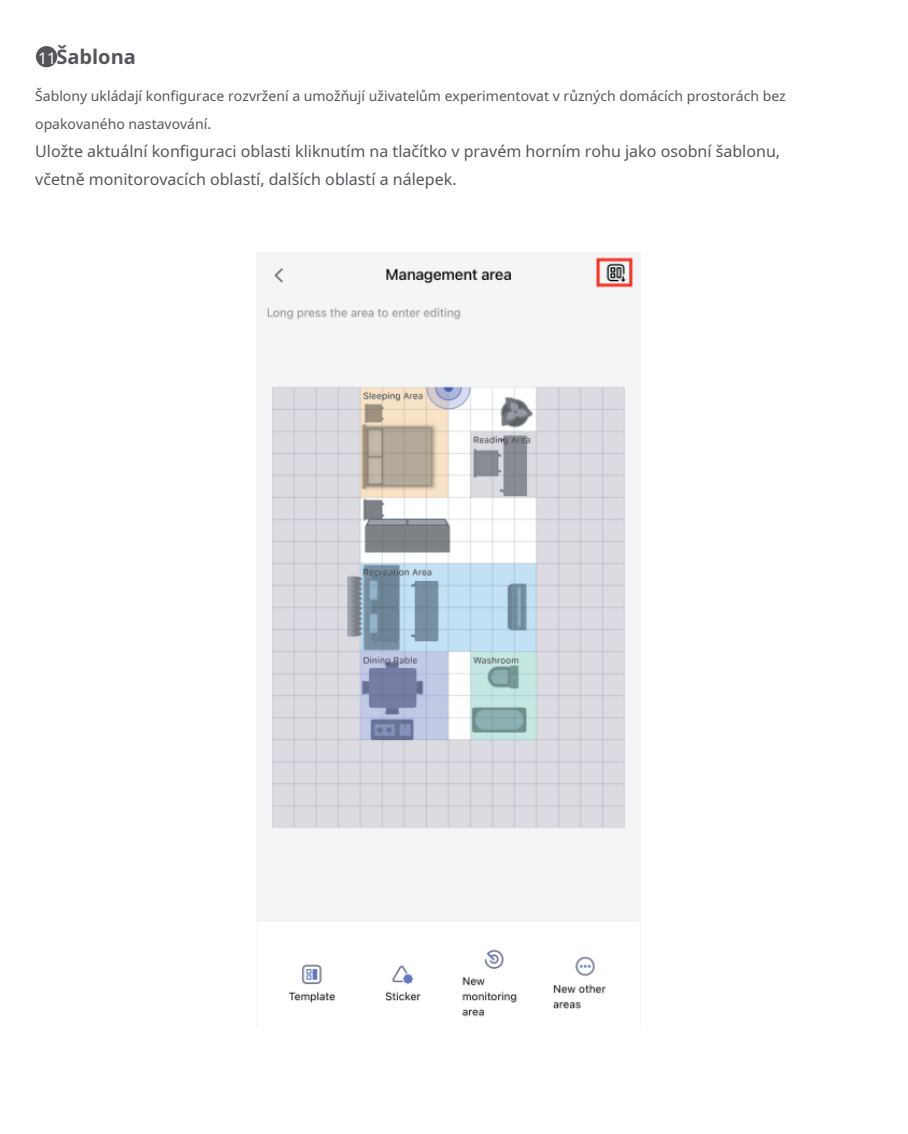
<style>
.page{position:relative;width:908px;height:1134px;background:#fff}
.page>*{position:absolute;margin:0;border:0;box-sizing:border-box;transform-origin:0 0}
.t1{font:700 20px "Noto Sans";color:#54565b}
.t2{font:16px/28px "Noto Sans";color:#54565b}
.t3{font:14px/28px "Noto Sans";color:#54565b}
.s1{font-weight:400;font-size:16px;color:#fff}
</style>
<div class="page">
<div style="left:36px;top:46px;width:21px;height:21px;background:#54555a;border-radius:50%"></div>
<img style="left:256px;top:253px;width:384px;height:772px">
<p class="t1" style="left:38px;top:42px;width:99px"><span class="s1">11</span>Šablona</p>
<p class="t3" style="left:35px;top:81px;width:751px">Šablony ukládají konfigurace rozvržení a umožňují uživatelům experimentovat v různých domácích prostorách bez opakovaného nastavování.</p>
<p class="t2" style="left:35px;top:136px;width:746px">Uložte aktuální konfiguraci oblasti kliknutím na tlačítko v pravém horním rohu jako osobní šablonu, včetně monitorovacích oblastí, dalších oblastí a nálepek.</p>
</div>
